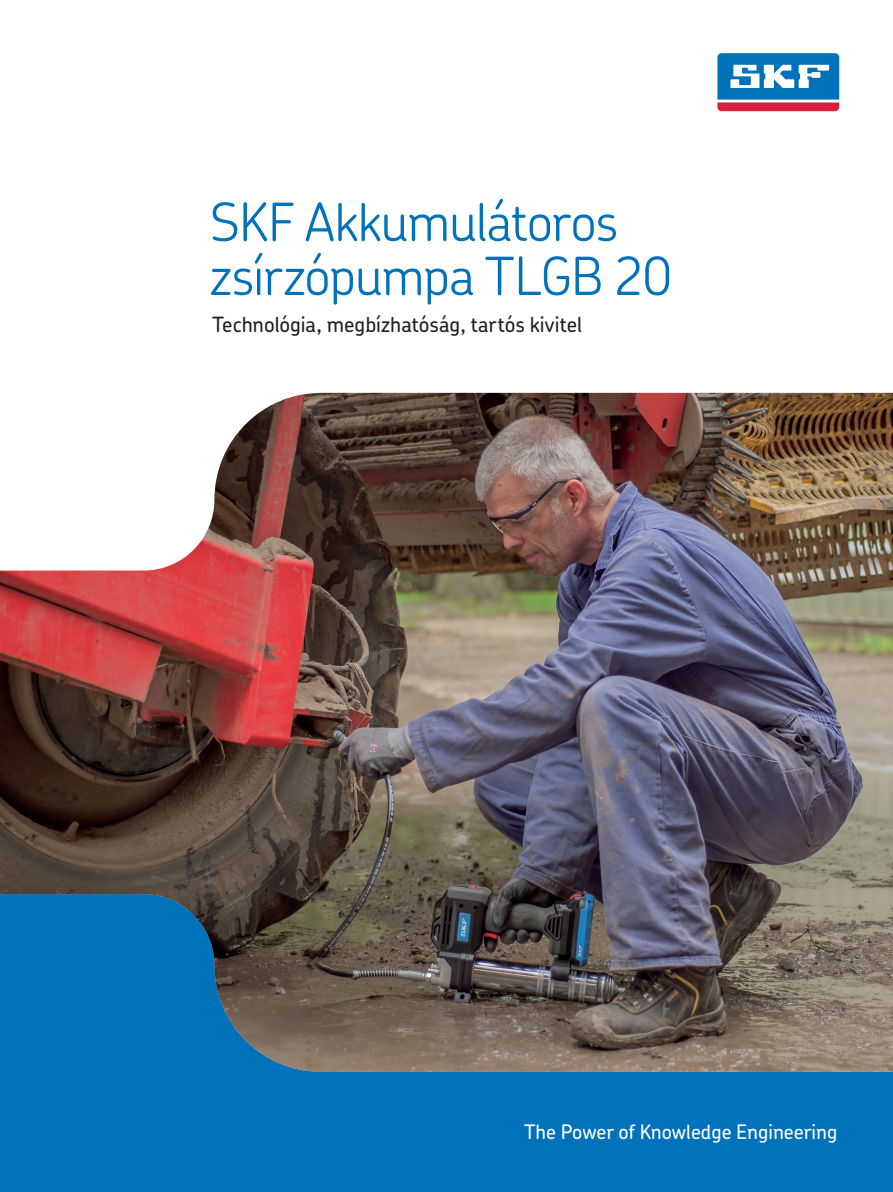
<style>
.page{position:relative;width:893px;height:1192px;background:#fff}
.page>*{position:absolute;margin:0;border:0;box-sizing:border-box;transform-origin:0 0}
.t1{font:300 52.5px/54px "SKF Chevin OT";letter-spacing:-.02em;color:#0072bc}
.t2{font:500 21px "SKF Chevin OT";letter-spacing:.005em;color:#231f20}
.t3{font:500 20.1px "SKF Chevin OT";color:#fff}
</style>
<div class="page">
<div style="left:714px;top:50px;width:128px;height:64px;background:linear-gradient(to right,#fff,#fff);border-radius:7px"></div>
<svg style="left:717px;top:53px;width:122px;height:58px"></svg>
<div style="left:0;top:893px;width:893px;height:298px;background:#0072bc"></div>
<img style="left:0;top:393px;width:893px;height:678px">
<h1 class="t1" style="left:210px;top:187px;width:463px">SKF Akkumulátoros zsírzópumpa TLGB 20</h1>
<p class="t2" style="left:212px;top:305px;width:371px">Technológia, megbízhatóság, tartós kivitel</p>
<p class="t3" style="left:524px;top:1112px;width:315px">The Power of Knowledge Engineering</p>
</div>
